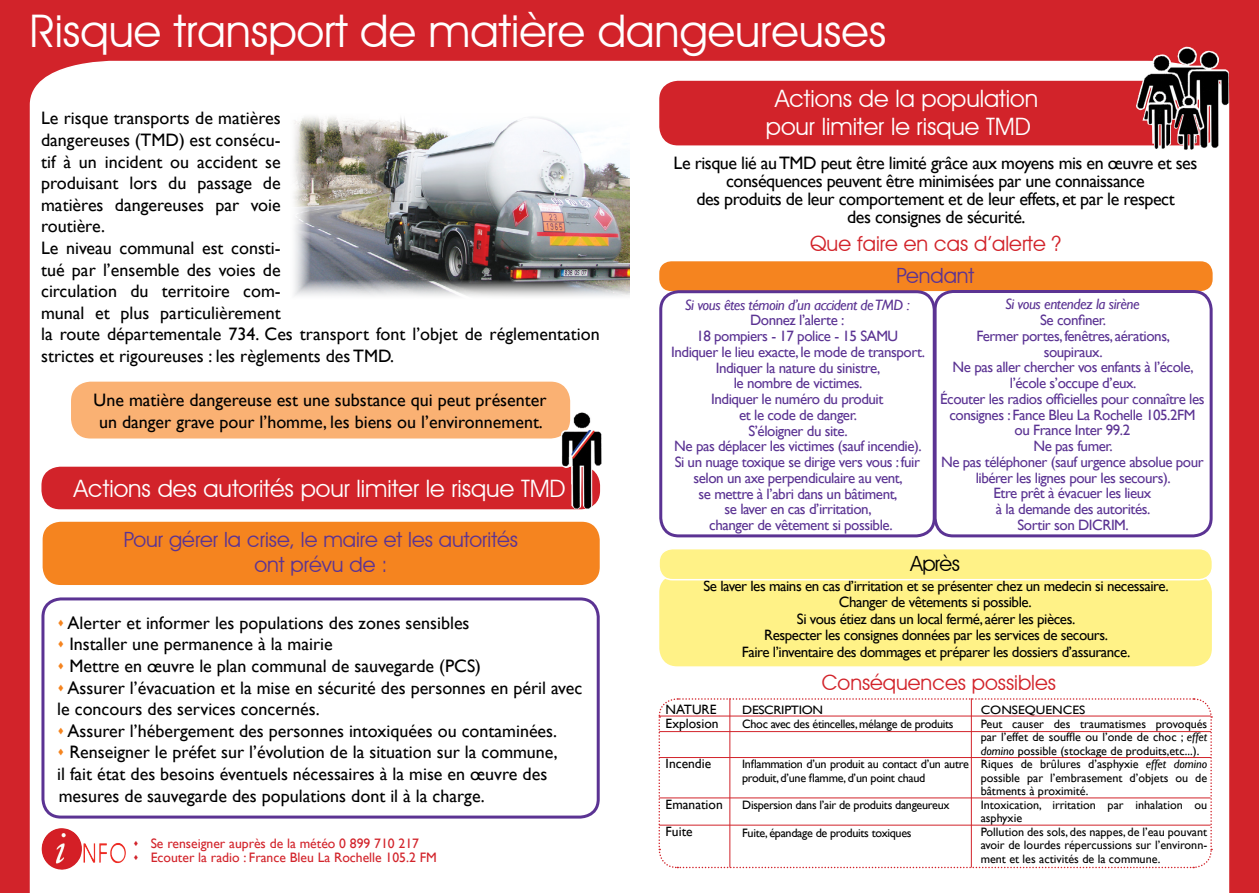
<style>
.page{position:relative;width:1259px;height:893px;background:#d2232a}
.page>*{position:absolute;margin:0;border:0;box-sizing:border-box;transform-origin:0 0}
.t1{font:45px "Avant Garde IT Cby BT";color:#fff}
.t2{font:24px/28.8px "Avant Garde IT Cby BT";color:#fff;text-align:center}
.t3{font:21px/25.2px "Avant Garde IT Cby BT";color:#5b3393;text-align:center}
.t4{font:21px "Avant Garde IT Cby BT";color:#d2232a}
.t5{font:21px "Avant Garde IT Cby BT";letter-spacing:-.03em;color:#000}
.t6{font:18px/21.6px "Gill Sans";color:#000}
.t7{font:18px/18px "Gill Sans";letter-spacing:-.025em;color:#000;text-align:center}
.t8{font:15px/15.8px "Gill Sans";letter-spacing:-.03em;color:#5b3393;text-align:center}
.t9{font:15px/16.5px "Gill Sans";letter-spacing:-.03em;color:#000;text-align:center}
.t10{font:italic 15px "Gill Sans";letter-spacing:-.03em;color:#5b3393}
.t11{font:13.65px "Gill Sans";color:#d2232a}
.t12{font:13.5px/13.5px "Gill Sans";color:#000}
.t13{font:12.15px/13.5px "Gill Sans";color:#000;scale:1.11 1}
.t14{font:12.15px/13.5px "Gill Sans";letter-spacing:-.025em;color:#000}
.t15{font:12.15px/13.5px "Gill Sans";letter-spacing:-.025em;color:#000;scale:1.11 1}
.s1{color:#f5841f}
.s2{font-style:italic}
</style>
<div class="page">
<div style="left:29px;top:60px;width:1201px;height:833px;background:#fff"></div>
<img style="left:289px;top:112px;width:340px;height:189px">
<div style="left:73px;top:383px;width:495px;height:54px;background:#fab173;border-radius:18px"></div>
<div style="left:71px;top:382px;width:499px;height:56px;border:3px solid #fab173;border-radius:18px"></div>
<div style="left:660px;top:82px;width:557px;height:63px;background:#d2232a;border-radius:18px"></div>
<div style="left:659px;top:81px;width:558px;height:64px;border:2px solid #d2232a;border-radius:18px"></div>
<div style="left:43px;top:522px;width:557px;height:63px;background:#f5841f;border-radius:18px"></div>
<div style="left:42px;top:467px;width:557px;height:42px;background:#d2232a;border-radius:18px"></div>
<div style="left:41px;top:467px;width:559px;height:42px;border:2px solid #d2232a;border-radius:18px"></div>
<img style="left:561px;top:411px;width:41px;height:98px">
<div style="left:41px;top:597px;width:559px;height:222px;border:3px solid #5b3393;border-radius:18px"></div>
<img style="left:1135px;top:47px;width:54px;height:103px">
<div style="left:659px;top:261px;width:553px;height:30px;background:#f5841f;border-radius:12px"></div>
<div style="left:659px;top:290px;width:276px;height:247px;border:3px solid #5b3393;border-radius:18px"></div>
<div style="left:933px;top:290px;width:279px;height:247px;border:3px solid #5b3393;border-radius:18px"></div>
<div style="left:659px;top:574px;width:552px;height:92px;background:#fff287;border-radius:18px"></div>
<div style="left:659px;top:549px;width:553px;height:31px;background:#fff287;border-radius:14px"></div>
<div style="left:658px;top:548px;width:555px;height:32px;border:2px solid #fff;border-radius:14px"></div>
<div style="left:658px;top:697px;width:554px;height:172px;background:#fff"></div>
<hr style="left:729px;top:698px;width:1px;height:169px;background:#d2232a">
<hr style="left:971px;top:698px;width:1px;height:169px;background:#d2232a">
<hr style="left:659px;top:731px;width:552px;height:1px;background:#d2232a">
<hr style="left:659px;top:757px;width:552px;height:1px;background:#d2232a">
<hr style="left:659px;top:798px;width:551px;height:1px;background:#d2232a">
<hr style="left:659px;top:825px;width:551px;height:1px;background:#d2232a">
<img style="left:41px;top:828px;width:27px;height:42px">
<h1 class="t1" style="left:30px;top:3px;width:858px">Risque transport de matière dangeureuses</h1>
<p class="t6" style="left:41px;top:108px;width:560px">Le risque transports de matières<br>dangereuses (TMD) est consécu-<br>tif à un incident ou accident se<br>produisant lors du passage de<br>matières dangereuses par voie<br>routière.<br>Le niveau communal est consti-<br>tué par l’ensemble des voies de<br>circulation du territoire com-<br>munal et plus particulièrement<br>la route départementale 734. Ces transport font l’objet de réglementation strictes et rigoureuses : les règlements des TMD.</p>
<p class="t6" style="left:94px;top:390px;width:454px;text-align:center">Une matière dangereuse est une substance qui peut présenter un danger grave pour l’homme, les biens ou l’environnement.</p>
<h2 class="t2" style="left:74px;top:474px;width:493px">Actions des autorités pour limiter le risque TMD</h2>
<p class="t3" style="left:124px;top:526px;width:396px">Pour gérer la crise, le maire et les autorités ont prévu de :</p>
<p class="t6" style="left:57px;top:612px;width:414px"><span class="s1">▲</span> Alerter et informer les populations des zones sensibles</p>
<p class="t6" style="left:57px;top:634px;width:277px"><span class="s1">▲</span> Installer une permanence à la mairie</p>
<p class="t6" style="left:57px;top:655px;width:425px"><span class="s1">▲</span> Mettre en œuvre le plan communal de sauvegarde (PCS)</p>
<p class="t6" style="left:57px;top:677px;width:526px"><span class="s1">▲</span> Assurer l’évacuation et la mise en sécurité des personnes en péril avec le concours des services concernés.</p>
<p class="t6" style="left:57px;top:720px;width:501px"><span class="s1">▲</span> Assurer l’hébergement des personnes intoxiquées ou contaminées.</p>
<p class="t6" style="left:57px;top:742px;width:502px"><span class="s1">▲</span> Renseigner le préfet sur l’évolution de la situation sur la commune, il fait état des besoins éventuels nécessaires à la mise en œuvre des mesures de sauvegarde des populations dont il à la charge.</p>
<p class="t11" style="left:133px;top:835px;width:287px">▲ Se renseigner auprès de la météo 0 899 710 217</p>
<p class="t11" style="left:133px;top:849px;width:305px">▲ Ecouter la radio : France Bleu La Rochelle 105.2 FM</p>
<h2 class="t2" style="left:766px;top:83px;width:274px">Actions de la population pour limiter le risque TMD</h2>
<p class="t7" style="left:673px;top:155px;width:525px">Le risque lié au TMD peut être limité grâce aux moyens mis en œuvre et ses conséquences peuvent être minimisées par une connaissance<br>des produits de leur comportement et de leur effets, et par le respect<br>des consignes de sécurité.</p>
<p class="t4" style="left:810px;top:231px;width:253px">Que faire en cas d’alerte ?</p>
<p class="t3" style="left:896px;top:263px;width:80px">Pendant</p>
<p class="t10" style="left:685px;top:296px;width:226px">Si vous êtes témoin d’un accident de TMD :</p>
<p class="t8" style="left:671px;top:313px;width:255px">Donnez l’alerte :<br>18 pompiers - 17 police - 15 SAMU<br>Indiquer le lieu exacte, le mode de transport.<br>Indiquer la nature du sinistre,<br>le nombre de victimes.<br>Indiquer le numéro du produit<br>et le code de danger.<br>S’éloigner du site.<br>Ne pas déplacer les victimes (sauf incendie).<br>Si un nuage toxique se dirige vers vous : fuir selon un axe perpendiculaire au vent,<br>se mettre à l’abri dans un bâtiment,<br>se laver en cas d’irritation,<br>changer de vêtement si possible.</p>
<p class="t10" style="left:1005px;top:296px;width:136px">Si vous entendez la sirène</p>
<p class="t8" style="left:940px;top:312px;width:266px">Se confiner.<br>Fermer portes, fenêtres, aérations,<br>soupiraux.<br>Ne pas aller chercher vos enfants à l’école, l’école s’occupe d’eux.<br>Écouter les radios officielles pour connaître les consignes : Fance Bleu La Rochelle 105.2FM ou France Inter 99.2<br>Ne pas fumer.<br>Ne pas téléphoner (sauf urgence absolue pour libérer les lignes pour les secours).<br>Etre prêt à évacuer les lieux<br>à la demande des autorités.<br>Sortir son DICRIM.</p>
<p class="t5" style="left:910px;top:551px;width:51px">Après</p>
<p class="t9" style="left:703px;top:578px;width:467px">Se laver les mains en cas d’irritation et se présenter chez un medecin si necessaire.<br>Changer de vêtements si possible.<br>Si vous étiez dans un local fermé, aérer les pièces.<br>Respecter les consignes données par les services de secours.<br>Faire l’inventaire des dommages et préparer les dossiers d’assurance.</p>
<p class="t12" style="left:665px;top:703px;width:55px">NATURE<br>Explosion</p>
<p class="t12" style="left:665px;top:757px;width:47px">Incendie</p>
<p class="t12" style="left:665px;top:791px;width:59px;line-height:27px">Emanation<br>Fuite</p>
<p class="t4" style="left:822px;top:669px;width:236px">Conséquences possibles</p>
<p class="t15" style="left:742px;top:703px;width:192px">DESCRIPTION<br>Choc avec des étincelles, mélange de produits</p>
<p class="t14" style="left:742px;top:757px;width:228px">Inflammation d’un produit au contact d’un autre produit, d’une flamme, d’un point chaud</p>
<p class="t14" style="left:742px;top:798px;width:209px">Dispersion dans l’air de produits dangeureux</p>
<p class="t14" style="left:742px;top:826px;width:171px">Fuite, épandage de produits toxiques</p>
<p class="t13" style="left:980px;top:703px;width:206px">CONSEQUENCES<br>Peut causer des traumatismes provoqués par l’effet de souffle ou l’onde de choc ; <span class="s2">effet domino</span> possible (stockage de produits,etc...).<br>Riques de brûlures d’asphyxie <span class="s2">effet domino </span>possible par l’embrasement d’objets ou de bâtments à proximité.<br>Intoxication, irritation par inhalation ou asphyxie<br>Pollution des sols, des nappes, de l’eau pouvant avoir de lourdes répercussions sur l’environn&shy;ment et les activités de la commune.</p>
</div>
